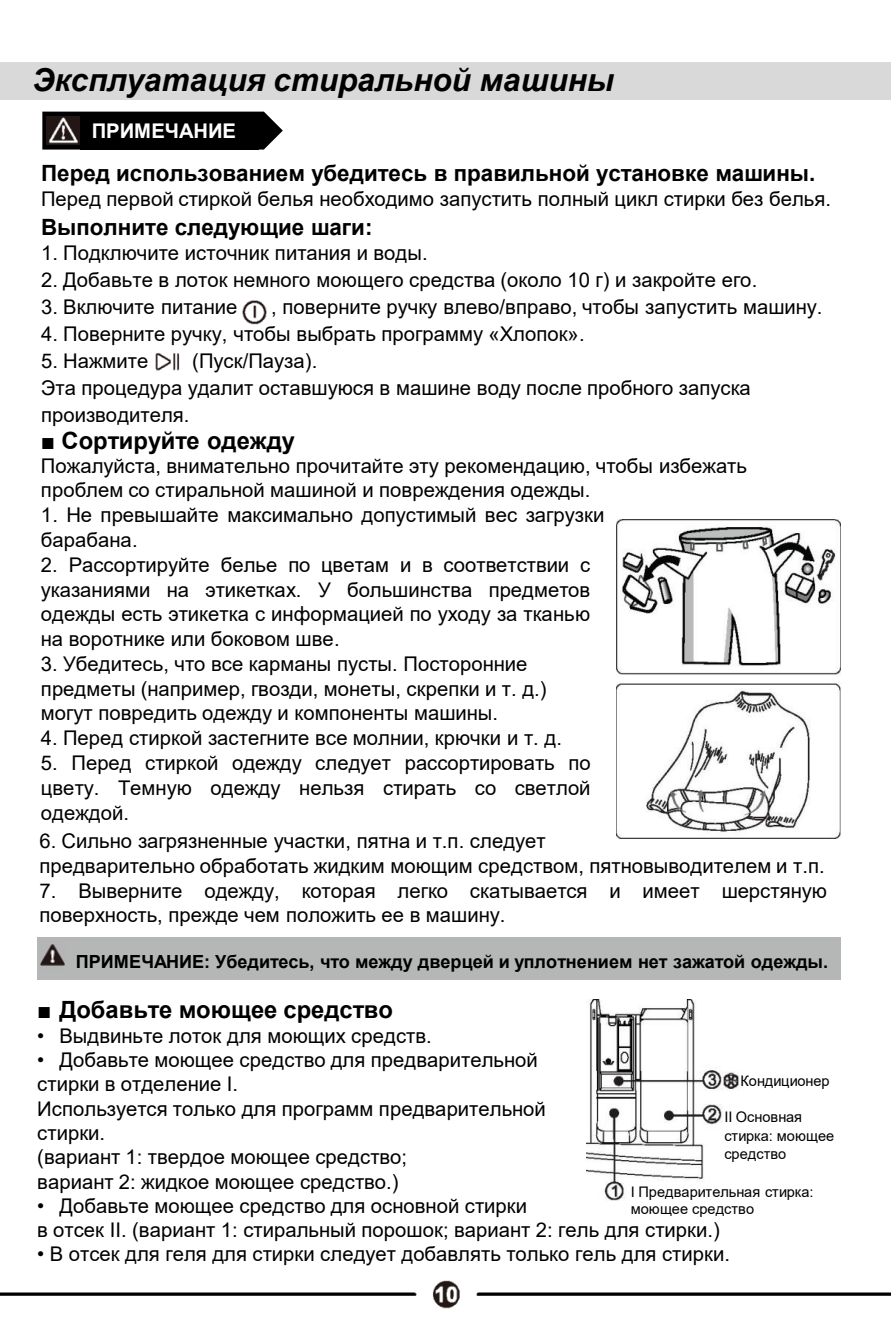
<style>
.page{position:relative;width:891px;height:1339px;background:#fff}
.page>*{position:absolute;margin:0;border:0;box-sizing:border-box;transform-origin:0 0}
.t1{font:italic 700 31.5px "Arial";color:#000}
.t2{font:700 23.85px/28.3px "Arial";color:#000}
.t3{font:700 22.5px "Arial";color:#000}
.t4{font:20.25px/24.8px "Arial";color:#000}
.t5{font:700 20.25px "Arial";color:#fff}
.t6{font:700 18px "Arial";letter-spacing:-.005em;color:#000}
.t7{font:14.62px/18.7px "Arial";color:#000}
.s1{font-style:inherit}
</style>
<div class="page">
<img style="left:0;top:1280px;width:891px;height:29px">
<div style="left:0;top:62px;width:891px;height:38px;background:#d9d9d9"></div>
<svg style="left:42px;top:112px;width:241px;height:38px"></svg>
<img style="left:46px;top:116px;width:34px;height:28px">
<div style="left:80px;top:112px;width:179px;height:38px;background:#000"></div>
<img style="left:242px;top:300px;width:25px;height:25px">
<img style="left:155px;top:353px;width:25px;height:18px">
<img style="left:616px;top:519px;width:224px;height:156px">
<img style="left:586px;top:1000px;width:154px;height:200px">
<img style="left:617px;top:682px;width:224px;height:156px">
<div style="left:631px;top:1182px;width:154px;height:19px;background:#fff"></div>
<div style="left:724px;top:1108px;width:130px;height:32px;background:#fff"></div>
<div style="left:37px;top:937px;width:804px;height:42px;background:#b5b7b6"></div>
<img style="left:40px;top:944px;width:25px;height:22px">
<h1 class="t1" style="left:32px;top:59px;width:583px">Эксплуатация стиральной машины</h1>
<p class="t5" style="left:92px;top:117px;width:146px">ПРИМЕЧАНИЕ</p>
<p class="t3" style="left:41px;top:157px;width:776px">Перед использованием убедитесь в правильной установке машины<span class="s1">.</span></p>
<p class="t4" style="left:41px;top:187px;width:792px">Перед первой стиркой белья необходимо запустить полный цикл стирки без белья.</p>
<p class="t3" style="left:41px;top:211px;width:333px">Выполните следующие шаги<span class="s1">:</span></p>
<p class="t4" style="left:41px;top:241px;width:388px"><span class="s1">1.</span> Подключите источник питания и воды<span class="s1">.</span></p>
<p class="t4" style="left:41px;top:268px;width:718px"><span class="s1">2.</span> Добавьте в лоток немного моющего средства (около <span class="s1">10</span> г) и закройте его<span class="s1">.</span></p>
<p class="t4" style="left:41px;top:295px;width:198px"><span class="s1">3.</span> Включите питание</p>
<p class="t4" style="left:271px;top:295px;width:553px"><span class="s1">,</span> поверните ручку влево/вправо, чтобы запустить машину<span class="s1">.</span></p>
<p class="t4" style="left:41px;top:322px;width:545px"><span class="s1">4.</span> Поверните ручку, чтобы выбрать программу «Хлопок»<span class="s1">.</span></p>
<p class="t4" style="left:41px;top:349px;width:109px"><span class="s1">5.</span> Нажмите</p>
<p class="t4" style="left:41px;top:348px;width:711px;line-height:27px;text-indent:151px">(Пуск/Пауза)<span class="s1">.<br></span>Эта процедура удалит оставшуюся в машине воду после пробного запуска производителя.</p>
<p class="t2" style="left:41px;top:426px;width:256px">■ Сортируйте одежду</p>
<p class="t4" style="left:41px;top:453px;width:708px">Пожалуйста, внимательно прочитайте эту рекомендацию, чтобы избежать проблем со стиральной машиной и повреждения одежды.</p>
<p class="t4" style="left:41px;top:503px;width:565px"><span class="s1">1.</span> Не превышайте максимально допустимый вес загрузки барабана<span class="s1">.</span></p>
<p class="t4" style="left:41px;top:552px;width:551px;text-align:justify"><span class="s1">2.</span> Рассортируйте белье по цветам и в соответствии с указаниями на этикетках<span class="s1">.</span> У большинства предметов одежды есть этикетка с информацией по уходу за тканью на воротнике или боковом шве<span class="s1">.</span></p>
<p class="t4" style="left:41px;top:651px;width:507px">3. Убедитесь, что все карманы пусты. Посторонние предметы (например, гвозди, монеты, скрепки и т. д.) могут повредить одежду и компоненты машины.</p>
<p class="t4" style="left:41px;top:725px;width:523px"><span class="s1">4.</span> Перед стиркой застегните все молнии, крючки и т<span class="s1">.</span> д<span class="s1">.</span></p>
<p class="t4" style="left:41px;top:750px;width:551px;text-align:justify"><span class="s1">5.</span> Перед стиркой одежду следует рассортировать по цвету<span class="s1">.</span> Темную одежду нельзя стирать со светлой одеждой<span class="s1">.</span></p>
<p class="t4" style="left:39px;top:828px;width:787px">6. Сильно загрязненные участки, пятна и т.п. следует<br>предварительно обработать жидким моющим средством, пятновыводителем и т.п.</p>
<p class="t4" style="left:39px;top:878px;width:789px"><span class="s1">7.</span> Выверните одежду, которая легко скатывается и имеет шерстяную поверхность, прежде чем положить ее в машину<span class="s1">.</span></p>
<p class="t6" style="left:76px;top:949px;width:754px">ПРИМЕЧАНИЕ: Убедитесь, что между дверцей и уплотнением нет зажатой одежды.</p>
<p class="t2" style="left:37px;top:995px;width:357px">■ Добавьте моющее средство</p>
<p class="t4" style="left:37px;top:1023px;width:396px">• Выдвиньте лоток для моющих средств.</p>
<p class="t4" style="left:37px;top:1047px;width:510px">• Добавьте моющее средство для предварительной стирки в отделение I.<br>Используется только для программ предварительной стирки.<br>(вариант 1: твердое моющее средство;<br>вариант 2: жидкое моющее средство.)</p>
<p class="t2" style="left:40px;top:1024px;width:202px;text-indent:87px">Добавьте моющее средство</p>
<p class="t7" style="left:741px;top:1071px;width:91px">Кондиционер</p>
<p class="t7" style="left:724px;top:1107px;width:111px">II Основная стирка: моющее средство</p>
<p class="t7" style="left:631px;top:1183px;width:184px;line-height:17.6px">I Предварительная стирка: моющее средство</p>
<p class="t4" style="left:37px;top:1193px;width:684px">• Добавьте моющее средство для основной стирки<br>в отсек II. (вариант 1: стиральный порошок; вариант 2: гель для стирки.)</p>
<p class="t4" style="left:37px;top:1241px;width:694px">• В отсек для геля для стирки следует добавлять только гель для стирки.</p>
</div>
